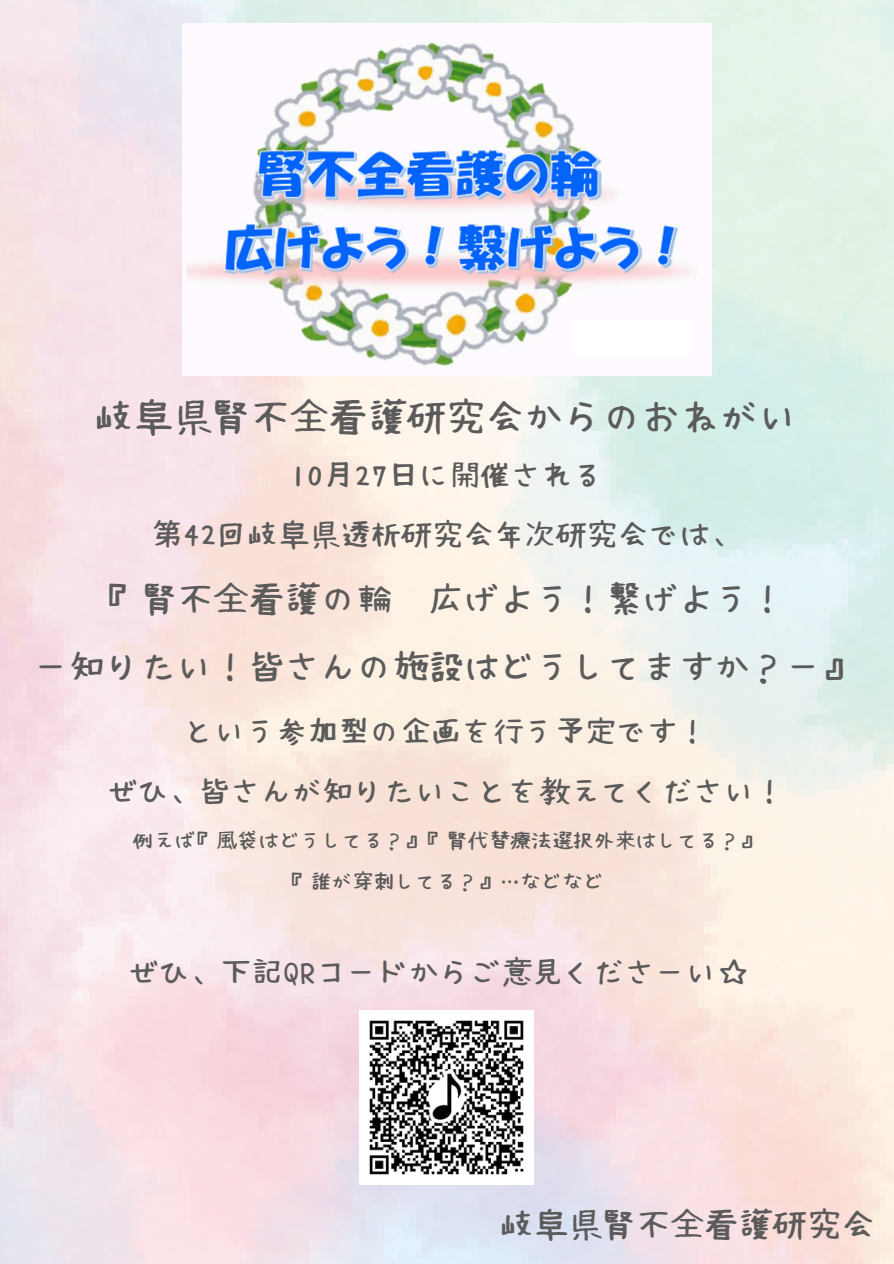
<style>
.page{position:relative;width:894px;height:1264px;background:#fff}
.page>*{position:absolute;margin:0;border:0;box-sizing:border-box;transform-origin:0 0}
.t1{font:35.55px "Hanazome Font";letter-spacing:.1em;color:#5b5b5b}
.t2{font:32.55px "Hanazome Font";letter-spacing:.1em;color:#5b5b5b}
.t3{font:31.05px "Hanazome Font";letter-spacing:.1em;color:#5b5b5b}
.t4{font:28.05px "Hanazome Font";letter-spacing:.1em;color:#5b5b5b}
.t5{font:19.05px "Hanazome Font";letter-spacing:.1em;color:#5b5b5b}
</style>
<div class="page">
<img style="left:182px;top:24px;width:529px;height:352px">
<div style="left:572px;top:319px;width:120px;height:35px;background:#fff"></div>
<img style="left:369px;top:1020px;width:155px;height:155px">
<h3 class="t1" style="left:96px;top:398px;width:702px">岐阜県腎不全看護研究会からのおねがい</h3>
<p class="t4" style="left:291px;top:460px;width:313px">10月27日に開催される</p>
<h1 class="t4" style="left:153px;top:520px;width:588px">第42回岐阜県透析研究会年次研究会では、</h1>
<p class="t2" style="left:108px;top:581px;width:678px">『腎不全看護の輪 広げよう！繋げよう！</p>
<p class="t2" style="left:36px;top:650px;width:821px">ー知りたい！皆さんの施設はどうしてますか？ー』</p>
<p class="t4" style="left:186px;top:717px;width:523px">という参加型の企画を行う予定です！</p>
<p class="t4" style="left:109px;top:776px;width:677px">ぜひ、皆さんが知りたいことを教えてください！</p>
<p class="t5" style="left:134px;top:830px;width:628px">例えば『風袋はどうしてる？』『腎代替療法選択外来はしてる？』</p>
<p class="t5" style="left:291px;top:871px;width:314px">『誰が穿刺してる？』…などなど</p>
<p class="t4" style="left:130px;top:958px;width:618px">ぜひ、下記QRコードからご意見くださーい☆</p>
<p class="t3" style="left:501px;top:1207px;width:374px">岐阜県腎不全看護研究会</p>
</div>
